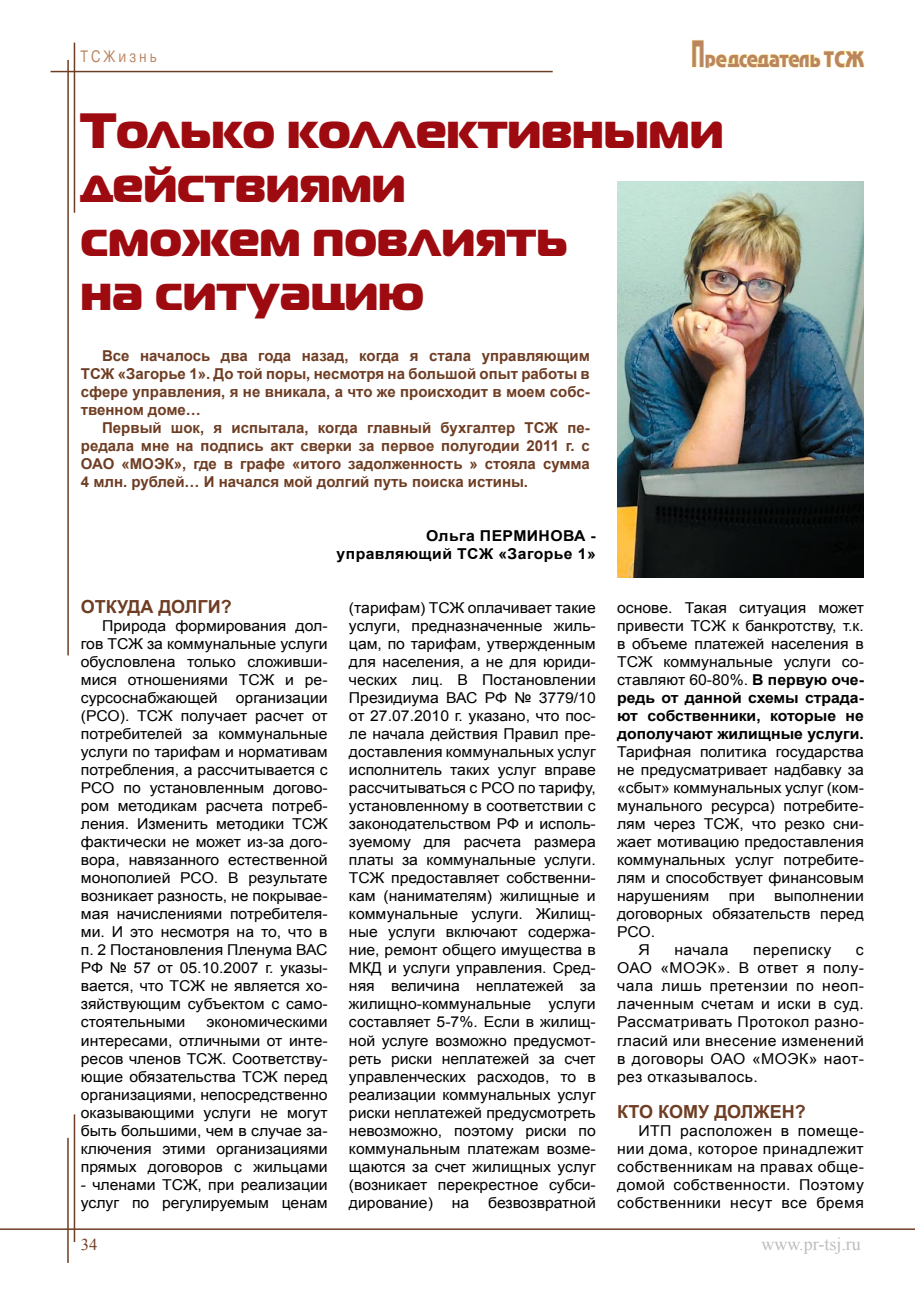
<style>
.page{position:relative;width:915px;height:1306px;background:#fff}
.page>*{position:absolute;margin:0;border:0;box-sizing:border-box;transform-origin:0 0}
.t1{font:49.5px/54px "Magistral Black C";letter-spacing:.01em;color:#9d0a0f}
.t2{font:21px "Adver Gothic C";letter-spacing:-.01em;color:#ba855f;scale:.8 1}
.t3{font:700 18px "Arial";color:#6e3d23}
.t4{font:18px "Times New Roman";color:#bcbdbf}
.t5{font:16.5px "Pragmatica C";color:#bb8660;scale:.8 1}
.t6{font:16.5px "Times New Roman";color:#6e3d23}
.t7{font:15px/18px "Arial";color:#000;text-align:justify;scale:1.05 1}
.t8{font:700 15px/18px "Arial";color:#6e3d23;text-align:justify}
.t9{font:700 15px/18px "Arial";letter-spacing:.025em;color:#000;text-align:right;scale:1.05 1}
.t10{font:15px "Arial";letter-spacing:.025em;color:#000;scale:1.05 1}
.s1{font-size:35.7px}
.s2{font-weight:700}
</style>
<div class="page">
<hr style="left:50px;top:71px;width:502px;height:1px;background:#6e3d23">
<hr style="left:67px;top:60px;width:2px;height:595px;background:#6e3d23">
<hr style="left:74px;top:43px;width:1px;height:170px;background:#6e3d23">
<svg style="left:692px;top:40px;width:172px;height:28px"></svg>
<hr style="left:0;top:1228px;width:914px;height:1px;background:#6e3d23">
<hr style="left:74px;top:1114px;width:1px;height:127px;background:#6e3d23">
<hr style="left:67px;top:1137px;width:2px;height:125px;background:#6e3d23">
<img style="left:617px;top:181px;width:246px;height:396px">
<p class="t5" style="left:80px;top:48px;width:97px">ТС Жизнь</p>
<h2 class="t2" style="left:691px;top:47px;width:217px"><span class="s1">П</span>ре дседатель ТСЖ</h2>
<h1 class="t1" style="left:81px;top:101px;width:643px">Только коллективными действиями<br>сможем повлиять<br>на ситуацию</h1>
<p class="t8" style="left:81px;top:347px;width:510px;text-indent:21px">Все началось два года назад, когда я стала управляющим ТСЖ «Загорье 1». До той поры, несмотря на большой опыт работы в сфере управления, я не вникала, а что же происходит в моем собс&shy;твенном доме…</p>
<p class="t8" style="left:81px;top:419px;width:510px;text-indent:21px">Первый шок, я испытала, когда главный бухгалтер ТСЖ пе&shy;редала мне на подпись акт сверки за первое полугодии 2011 г. с ОАО «МОЭК», где в графе «итого задолженность » стояла сумма 4 млн. рублей… И начался мой долгий путь поиска истины.</p>
<p class="t9" style="left:336px;top:527px;width:248px">Ольга ПЕРМИНОВА - управляющий ТСЖ «Загорье 1»</p>
<p class="t3" style="left:81px;top:595px;width:27px">Откуда</p>
<p class="t3" style="left:158px;top:595px;width:14px">долги</p>
<p class="t3" style="left:220px;top:595px;width:12px">?</p>
<p class="t7" style="left:81px;top:617px;width:236px;text-indent:21px">Природа формирования дол&shy;гов ТСЖ за коммунальные услуги обусловлена только сложивши&shy;мися отношениями ТСЖ и ре&shy;сурсоснабжающей организации (РСО). ТСЖ получает расчет от потребителей за коммунальные услуги по тарифам и нормативам потребления, а рассчитывается с РСО по установленным догово&shy;ром методикам расчета потреб&shy;ления. Изменить методики ТСЖ фактически не может из-за дого&shy;вора, навязанного естественной монополией РСО. В результате возникает разность, не покрывае&shy;мая начислениями потребителя&shy;ми. И это несмотря на то, что в п. 2 Постановления Пленума ВАС РФ № 57 от 05.10.2007 г. указы&shy;вается, что ТСЖ не является хо&shy;зяйствующим субъектом с само&shy;стоятельными</p>
<p class="t7" style="left:81px;top:1013px;width:236px;text-indent:126px">экономическими интересами, отличными от инте&shy;ресов членов ТСЖ. Соответству&shy;ющие обязательства ТСЖ перед организациями, непосредственно оказывающими услуги не могут быть большими, чем в случае за&shy;ключения этими организациями прямых договоров с жильцами</p>
<p class="t7" style="left:81px;top:1175px;width:236px">- членами ТСЖ, при реализации услуг по регулируемым ценам</p>
<p class="t7" style="left:349px;top:599px;width:236px">(тарифам) ТСЖ оплачивает такие услуги, предназначенные жиль&shy;цам, по тарифам, утвержденным для населения, а не для юриди&shy;ческих лиц. В Постановлении Президиума ВАС РФ № 3779/10 от 27.07.2010 г. указано, что пос&shy;ле начала действия Правил пре&shy;доставления коммунальных услуг исполнитель таких услуг вправе рассчитываться с РСО по тарифу, установленному в соответствии с законодательством РФ и исполь&shy;зуемому для расчета размера платы за коммунальные услуги.<br>ТСЖ предоставляет собственни&shy;кам (нанимателям) жилищные и коммунальные услуги. Жилищ&shy;ные услуги включают содержа&shy;ние, ремонт общего имущества в МКД и услуги управления. Сред&shy;няя величина неплатежей за жилищно-коммунальные услуги составляет 5-7%. Если в жилищ&shy;ной услуге возможно предусмот&shy;реть риски неплатежей за счет управленческих расходов, то в реализации коммунальных услуг риски неплатежей предусмотреть невозможно, поэтому риски по коммунальным платежам возме&shy;щаются за счет жилищных услуг (возникает перекрестное субси&shy;дирование)</p>
<p class="t7" style="left:451px;top:1193px;width:18px">на</p>
<p class="t7" style="left:488px;top:1193px;width:104px">безвозвратной</p>
<p class="t7" style="left:617px;top:599px;width:236px">основе. Такая ситуация может привести ТСЖ к банкротству, т.к. в объеме платежей населения в ТСЖ коммунальные услуги со&shy;ставляют 60-80%. <span class="s2">В первую оче&shy;редь от данной схемы страда&shy;ют собственники, которые не дополучают жилищные услуги.</span></p>
<p class="t7" style="left:617px;top:743px;width:236px">Тарифная политика государства не предусматривает надбавку за «сбыт» коммунальных услуг (ком&shy;мунального ресурса) потребите&shy;лям через ТСЖ, что резко сни&shy;жает мотивацию предоставления коммунальных услуг потребите&shy;лям и способствует финансовым нарушениям</p>
<p class="t7" style="left:728px;top:887px;width:26px">при</p>
<p class="t7" style="left:774px;top:887px;width:87px">выполнении</p>
<p class="t7" style="left:617px;top:905px;width:236px">договорных обязательств перед</p>
<p class="t7" style="left:617px;top:923px;width:38px">РСО.</p>
<p class="t7" style="left:638px;top:941px;width:12px">Я</p>
<p class="t7" style="left:674px;top:941px;width:53px">начала</p>
<p class="t10" style="left:752px;top:940px;width:76px">переписку</p>
<p class="t7" style="left:617px;top:941px;width:236px;text-indent:239px">с ОАО «МОЭК». В ответ я полу&shy;чала лишь претензии по неоп&shy;лаченным счетам и иски в суд.<br>Рассматривать Протокол разно&shy;гласий или внесение изменений в договоры ОАО «МОЭК» наот&shy;рез отказывалось.</p>
<p class="t3" style="left:617px;top:1099px;width:55px">Кто кому</p>
<p class="t3" style="left:714px;top:1099px;width:15px">должен</p>
<p class="t3" style="left:794px;top:1099px;width:12px">?</p>
<p class="t7" style="left:617px;top:1121px;width:236px;text-indent:21px">ИТП расположен в помеще&shy;нии дома, которое принадлежит собственникам на правах обще&shy;домой собственности. Поэтому собственники несут все бремя</p>
<p class="t6" style="left:81px;top:1233px;width:18px">34</p>
<p class="t4" style="left:761px;top:1231px;width:101px">www.pr-tsj.ru</p>
</div>
